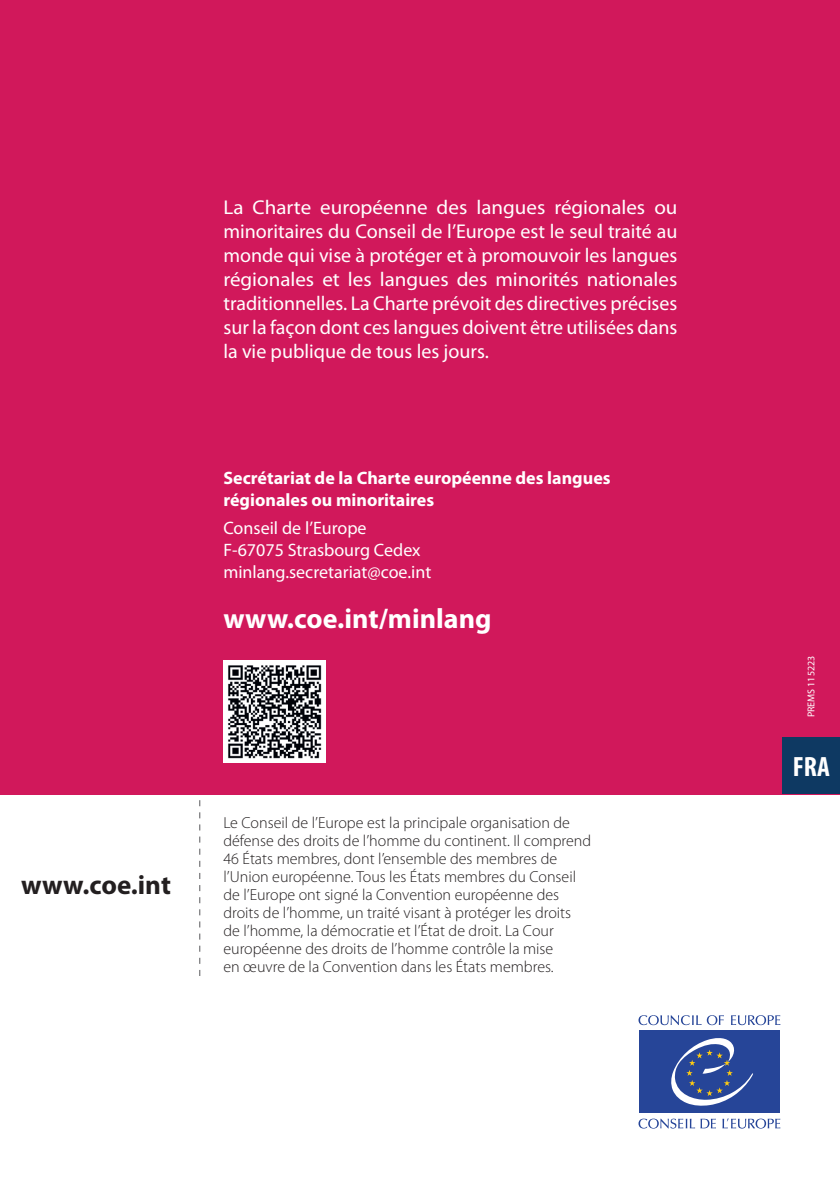
<style>
.page{position:relative;width:840px;height:1191px;background:#fff}
.page>*{position:absolute;margin:0;border:0;box-sizing:border-box;transform-origin:0 0}
.t1{font:700 28px "Myriad Pro";color:#fff}
.t2{font:700 condensed 28px "Myriad Pro";color:#fff}
.t3{font:700 27px "Myriad Pro";color:#231f20}
.t4{font:20px/24px "Myriad Pro";color:#fff;text-align:justify;scale:1.05 1}
.t5{font:18px/22px "Myriad Pro";color:#fff}
.t6{font:700 18px/22px "Myriad Pro";color:#fff}
.t7{font:300 16px/18px "Myriad Pro";color:#231f20}
.t8{font:10px "Myriad Pro";color:#fff}
</style>
<div class="page">
<div style="left:0;top:0;width:839px;height:794px;background:#d1185b"></div>
<div style="left:782px;top:737px;width:57px;height:57px;background:#0e3962"></div>
<svg style="left:199px;top:800px;width:1px;height:176px"></svg>
<svg style="left:731px;top:1015px;width:49px;height:10px"></svg>
<svg style="left:638px;top:1015px;width:85px;height:10px"></svg>
<svg style="left:722px;top:1118px;width:58px;height:10px"></svg>
<svg style="left:700px;top:1118px;width:15px;height:10px"></svg>
<svg style="left:638px;top:1118px;width:56px;height:10px"></svg>
<div style="left:638px;top:1030px;width:141px;height:82px;background:#264598"></div>
<svg style="left:671px;top:1038px;width:82px;height:68px"></svg>
<img style="left:223px;top:660px;width:102px;height:102px">
<p class="t4" style="left:223px;top:194px;width:434px">La Charte européenne des langues régionales ou minoritaires du Conseil de l’Europe est le seul traité au monde qui vise à protéger et à promouvoir les langues régionales et les langues des minorités nationales traditionnelles. La Charte prévoit des directives précises sur la façon dont ces langues doivent être utilisées dans la vie publique de tous les jours.</p>
<p class="t6" style="left:223px;top:466px;width:388px">Secrétariat de la Charte européenne des langues régionales ou minoritaires</p>
<p class="t5" style="left:223px;top:516px;width:209px">Conseil de l’Europe<br>F-67075 Strasbourg Cedex minlang.secretariat@coe.int</p>
<h1 class="t1" style="left:223px;top:600px;width:269px">www.coe.int/minlang</h1>
<h2 class="t3" style="left:21px;top:867px;width:151px">www.coe.int</h2>
<p class="t7" style="left:223px;top:813px;width:369px">Le Conseil de l’Europe est la principale organisation de défense des droits de l’homme du continent. Il comprend 46 États membres, dont l’ensemble des membres de l’Union européenne. Tous les États membres du Conseil de l’Europe ont signé la Convention européenne des droits de l’homme, un traité visant à protéger les droits de l’homme, la démocratie et l’État de droit. La Cour européenne des droits de l’homme contrôle la mise<br>en œuvre de la Convention dans les États membres.</p>
<p class="t8" style="left:804px;top:717px;width:63px;rotate:-90deg">PREMS 115223</p>
<h1 class="t2" style="left:792px;top:749px;width:38px">FRA</h1>
</div>
